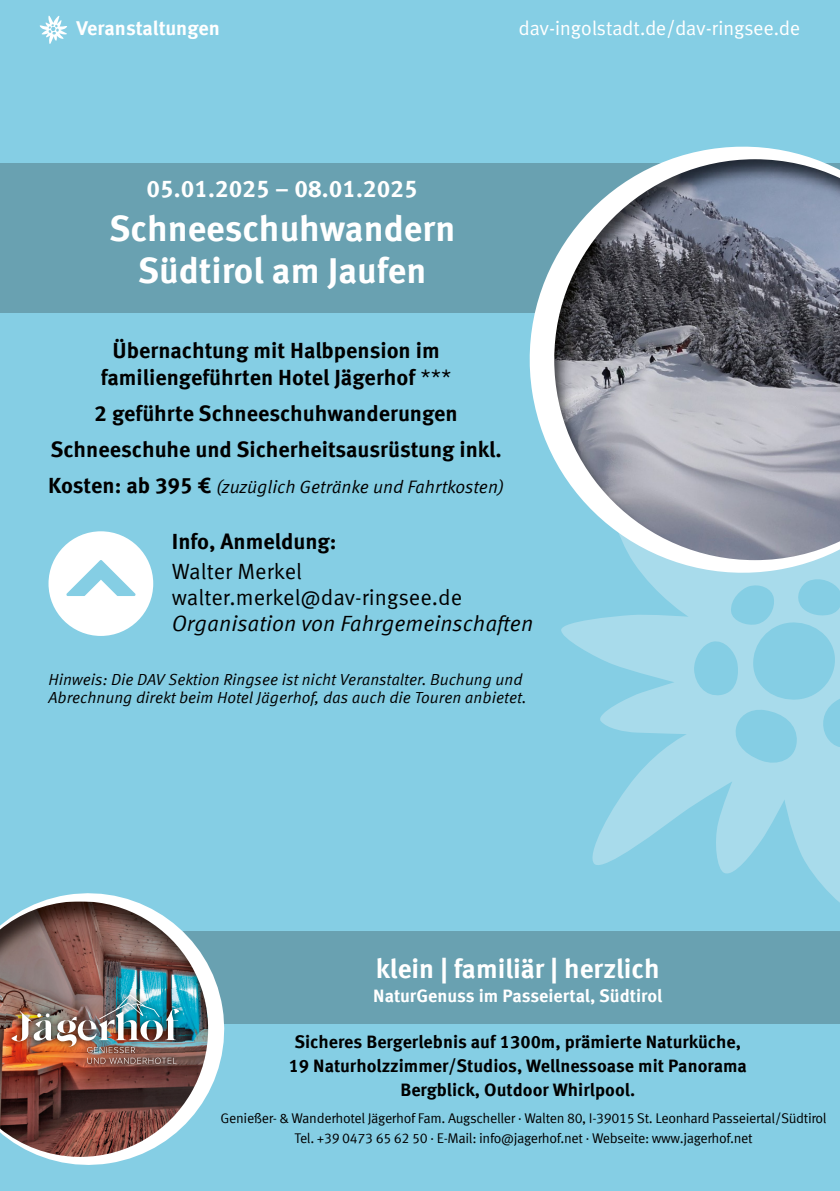
<style>
.page{position:relative;width:840px;height:1191px;background:#fff}
.page>*{position:absolute;margin:0;border:0;box-sizing:border-box;transform-origin:0 0}
.t1{font:700 36px/42px "Meta Offc";color:#fff;text-align:center}
.t2{font:700 27px "Meta Offc";color:#fff}
.t3{font:700 24px "Meta Offc";color:#fff}
.t4{font:700 22px/26.4px "Meta Offc";color:#000;text-align:center}
.t5{font:22px/26px "Meta Offc Norm";color:#000}
.t6{font:22px "Meta Offc Norm Ita";color:#000}
.t7{font:20px "Meta Plus Normal";color:#fff}
.t8{font:700 20px "Meta Offc";letter-spacing:-.01em;color:#fff}
.t9{font:700 18px/24px "Meta Offc";color:#000;text-align:center}
.t10{font:18px "Meta Offc Norm Ita";color:#000}
.t11{font:700 18px "Meta Offc";color:#fff}
.t12{font:16px/18px "Meta Offc Norm Ita";color:#000}
.t13{font:14px/20px "Meta Offc Norm";letter-spacing:-.025em;color:#000;text-align:center}
.s1{font-family:"Meta Offc Norm";font-weight:400}
.s2{font-family:"Meta Offc";font-weight:700;font-size:22px}
</style>
<div class="page">
<div style="left:0;top:0;width:839px;height:1191px;background:#85cee4"></div>
<svg style="left:39px;top:15px;width:28px;height:29px"></svg>
<svg style="left:561px;top:588px;width:278px;height:314px"></svg>
<div style="left:0;top:931px;width:839px;height:92px;background:#69a1b1"></div>
<svg style="left:40px;top:893px;width:194px;height:272px"></svg>
<img style="left:1px;top:901px;width:190px;height:64px">
<img style="left:1px;top:965px;width:207px;height:128px">
<img style="left:1px;top:1093px;width:190px;height:63px">
<hr style="left:0;top:893px;width:1px;height:298px;background:#fff">
<div style="left:0;top:164px;width:839px;height:149px;background:#69a1b1"></div>
<svg style="left:513px;top:146px;width:326px;height:442px"></svg>
<img style="left:554px;top:159px;width:285px;height:401px">
<svg style="left:48px;top:531px;width:105px;height:105px"></svg>
<img style="left:6px;top:989px;width:179px;height:80px">
<img style="left:11px;top:994px;width:168px;height:69px">
<h3 class="t8" style="left:77px;top:16px;width:145px">Veranstaltungen</h3>
<h3 class="t7" style="left:518px;top:16px;width:283px">dav-ingolstadt.de/dav-ringsee.de</h3>
<h3 class="t3" style="left:146px;top:175px;width:272px">05.01.2025 – 08.01.2025</h3>
<h1 class="t1" style="left:109px;top:208px;width:347px">Schneeschuhwandern<br>Südtirol am Jaufen</h1>
<h3 class="t4" style="left:101px;top:338px;width:352px">Übernachtung mit Halbpension im familiengeführten Hotel Jägerhof <span class="s1">***</span></h3>
<h3 class="t4" style="left:50px;top:396px;width:452px;line-height:36px">2 geführte Schneeschuhwanderungen<br>Schneeschuhe und Sicherheitsausrüstung inkl.</h3>
<p class="t10" style="left:48px;top:476px;width:457px"><span class="s2">Kosten: ab 395 €</span> (zuzüglich Getränke und Fahrtkosten)</p>
<h3 class="t4" style="left:172px;top:528px;width:166px">Info, Anmeldung:</h3>
<h3 class="t5" style="left:172px;top:558px;width:292px">Walter Merkel walter.merkel@dav-ringsee.de</h3>
<h3 class="t6" style="left:172px;top:610px;width:363px">Organisation von Fahrgemeinschaften</h3>
<p class="t12" style="left:48px;top:671px;width:479px">Hinweis: Die DAV Sektion Ringsee ist nicht Veranstalter. Buchung und<br>Abrechnung direkt beim Hotel Jägerhof, das auch die Touren anbietet.</p>
<h2 class="t2" style="left:376px;top:953px;width:285px">klein | familiär | herzlich</h2>
<p class="t11" style="left:373px;top:985px;width:290px">NaturGenuss im Passeiertal, Südtirol</p>
<p class="t9" style="left:288px;top:1030px;width:459px">Sicheres Bergerlebnis auf 1300m, prämierte Naturküche,<br>19 Naturholzzimmer/Studios, Wellnessoase mit Panorama<br>Bergblick, Outdoor Whirlpool.</p>
<p class="t13" style="left:220px;top:1108px;width:607px">Genießer- &amp; Wanderhotel Jägerhof Fam. Augscheller · Walten 80, I-39015 St. Leonhard Passeiertal/Südtirol<br>Tel. +39 0473 65 62 50 · E-Mail: info@jagerhof.net · Webseite: www.jagerhof.net</p>
</div>
